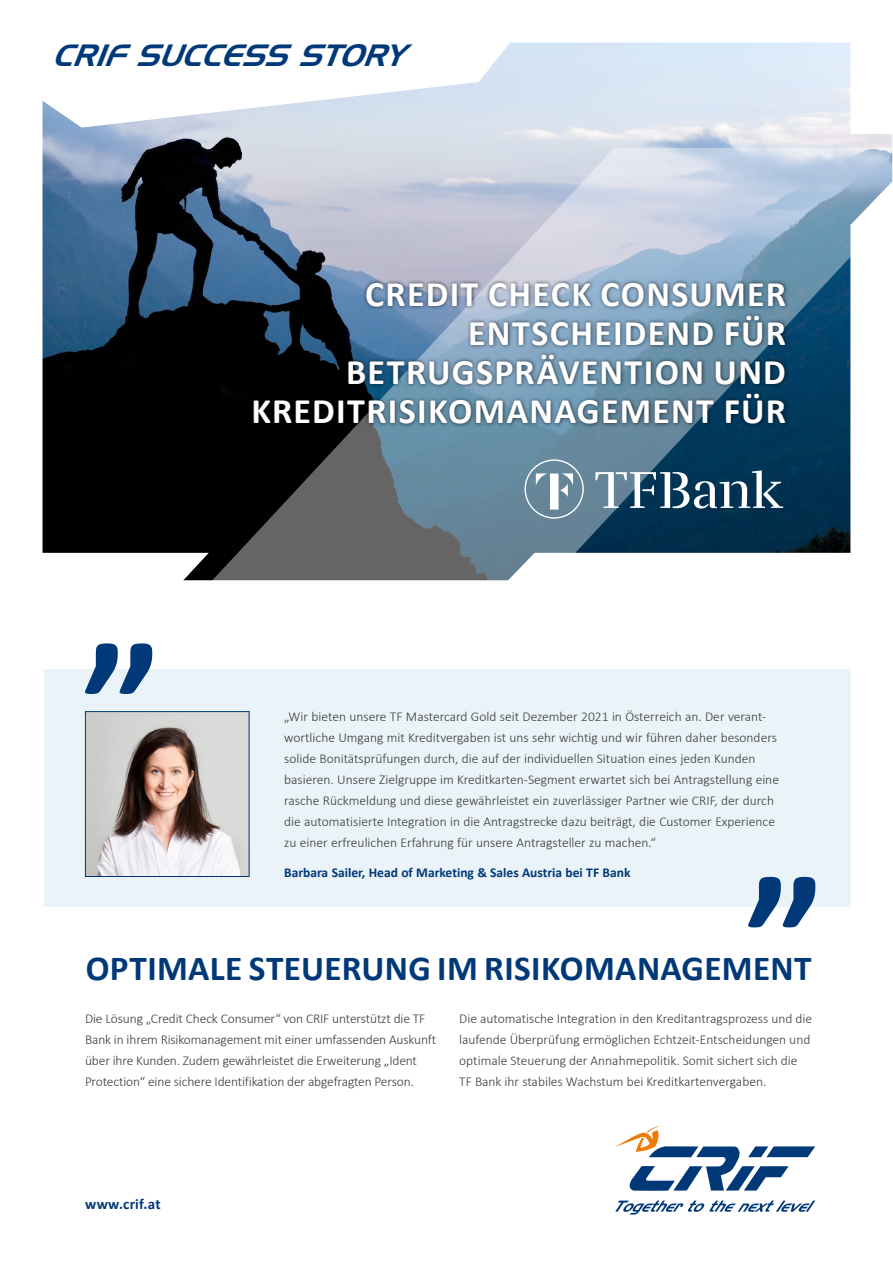
<style>
.page{position:relative;width:893px;height:1263px;background:#fff}
.page>*{position:absolute;margin:0;border:0;box-sizing:border-box;transform-origin:0 0}
.t1{font:700 36px/39px "Calibri";letter-spacing:.035em;color:#fff;text-align:right}
.t2{font:700 35.25px "Calibri";letter-spacing:.01em;color:#003878}
.t3{font:italic 30px "Handel Gothic";color:#003878}
.t4{font:700 15px "Calibri";letter-spacing:.015em;color:#003878}
.t5{font:300 13.5px/21px "Calibri";color:#3a3a39}
.t6{font:700 13.5px "Calibri";color:#003878}
</style>
<div class="page">
<div style="left:44px;top:669px;width:806px;height:238px;background:#eaf3f8"></div>
<img style="left:43px;top:43px;width:849px;height:510px">
<svg style="left:199px;top:148px;width:694px;height:405px;background:#7a8c9d"></svg>
<svg style="left:183px;top:553px;width:352px;height:28px;background:#6c6f71"></svg>
<svg style="left:616px;top:1125px;width:199px;height:66px"></svg>
<svg style="left:615px;top:1200px;width:89px;height:14px"></svg>
<svg style="left:710px;top:1200px;width:105px;height:12px"></svg>
<svg style="left:524px;top:459px;width:60px;height:60px;background:#829dad"></svg>
<svg style="left:595px;top:470px;width:188px;height:39px"></svg>
<div style="left:249px;top:278px;width:541px;height:150px;background:#000;opacity:.66"></div>
<img style="left:87px;top:713px;width:160px;height:162px">
<div style="left:85px;top:711px;width:164px;height:166px;border:1px solid #003878"></div>
<svg style="left:748px;top:877px;width:67px;height:50px"></svg>
<svg style="left:85px;top:643px;width:67px;height:51px"></svg>
<svg style="left:42px;top:42px;width:502px;height:86px"></svg>
<h3 class="t3" style="left:52px;top:41px;width:353px">CRIF SUCCESS STORY</h3>
<h1 class="t1" style="left:251px;top:273px;width:536px">CREDIT CHECK CONSUMER<br>ENTSCHEIDEND FÜR<br>BETRUGSPRÄVENTION UND<br>KREDITRISIKOMANAGEMENT FÜR</h1>
<p class="t5" style="left:284px;top:706px;width:496px">„Wir bieten unsere TF Mastercard Gold seit Dezember 2021 in Österreich an. Der verant&shy;wortliche Umgang mit Kreditvergaben ist uns sehr wichtig und wir führen daher besonders solide Bonitätsprüfungen durch, die auf der individuellen Situation eines jeden Kunden basieren. Unsere Zielgruppe im Kreditkarten-Segment erwartet sich bei Antragstellung eine rasche Rückmeldung und diese gewährleistet ein zuverlässiger Partner wie CRIF, der durch die automatisierte Integration in die Antragstrecke dazu beiträgt, die Customer Experience zu einer erfreulichen Erfahrung für unsere Antragsteller zu machen.“</p>
<p class="t6" style="left:284px;top:863px;width:348px">Barbara Sailer, Head of Marketing &amp; Sales Austria bei TF Bank</p>
<h2 class="t2" style="left:86px;top:944px;width:727px">OPTIMALE STEUERUNG IM RISIKOMANAGEMENT</h2>
<p class="t5" style="left:85px;top:1007px;width:353px">Die Lösung „Credit Check Consumer“ von CRIF unterstützt die TF Bank in ihrem Risikomanagement mit einer umfassenden Auskunft über ihre Kunden. Zudem gewährleistet die Erweiterung „Ident Protection“ eine sichere Identifikation der abgefragten Person.</p>
<p class="t5" style="left:459px;top:1007px;width:354px">Die automatische Integration in den Kreditantragsprozess und die laufende Überprüfung ermöglichen Echtzeit-Entscheidungen und optimale Steuerung der Annahmepolitik. Somit sichert sich die TF Bank ihr stabiles Wachstum bei Kreditkartenvergaben.</p>
<p class="t4" style="left:85px;top:1193px;width:77px">www.crif.at</p>
</div>
